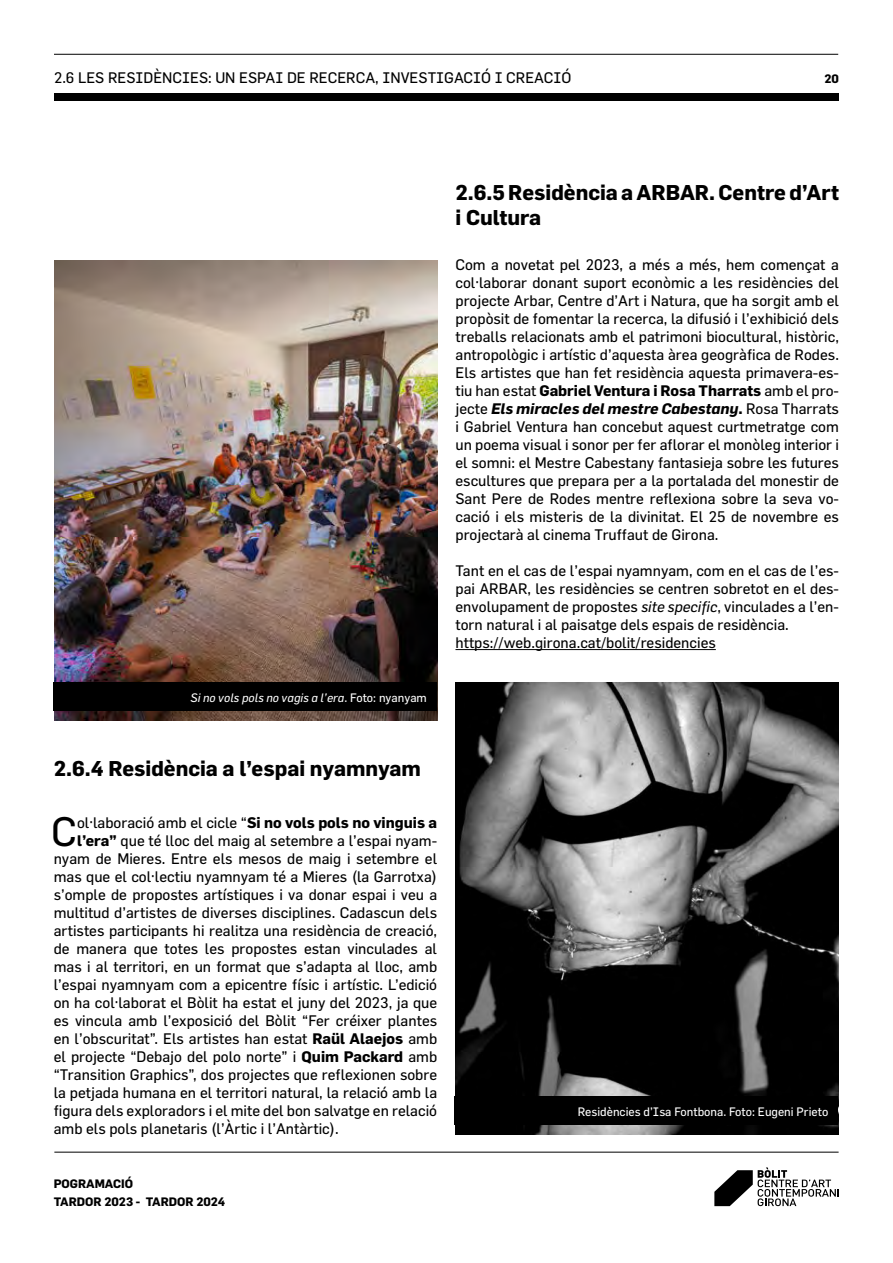
<style>
.page{position:relative;width:893px;height:1263px;background:#fff}
.page>*{position:absolute;margin:0;border:0;box-sizing:border-box;transform-origin:0 0}
.t1{font:40.2px "Flama";color:#000}
.t2{font:700 21px/25.2px "Flama";color:#000}
.t3{font:15px/18px "Flama";color:#000;text-align:justify}
.t4{font:12px "Flama";color:#fff}
.t5{font:italic 12px "Flama";color:#fff}
.t6{font:700 12px/18px "Flama";color:#000}
.s1{font-style:normal}
.s2{font-weight:700}
.s3{font-weight:700;font-style:italic}
.s4{font-style:italic}
</style>
<div class="page">
<hr style="left:54px;top:1152px;width:785px;height:1px;background:#000">
<hr style="left:54px;top:54px;width:784px;height:1px;background:#000">
<svg style="left:714px;top:1167px;width:125px;height:39px"></svg>
<img style="left:54px;top:260px;width:383px;height:460px">
<div style="left:54px;top:683px;width:383px;height:28px;background:#000"></div>
<hr style="left:455px;top:649px;width:261px;height:1px;background:#000">
<img style="left:455px;top:683px;width:383px;height:451px">
<div style="left:54px;top:94px;width:785px;height:7px;background:#000"></div>
<div style="left:455px;top:1096px;width:383px;height:29px;background:#000"></div>
<p class="t3" style="left:54px;top:68px;width:519px">2.6 LES RESIDÈNCIES: UN ESPAI DE RECERCA, INVESTIGACIÓ I CREACIÓ</p>
<p class="t6" style="left:824px;top:69px;width:16px">20</p>
<p class="t5" style="left:190px;top:690px;width:238px">Si no vols pols no vagis a l’era<span class="s1">. Foto: nyanyam</span></p>
<h2 class="t2" style="left:455px;top:178px;width:385px">2.6.5 Residència a ARBAR. Centre d’Art i Cultura</h2>
<p class="t3" style="left:455px;top:255px;width:385px">Com a novetat pel 2023, a més a més, hem començat a col·laborar donant suport econòmic a les residències del projecte Arbar, Centre d’Art i Natura, que ha sorgit amb el propòsit de fomentar la recerca, la difusió i l’exhibició dels treballs relacionats amb el patrimoni biocultural, històric, antropològic i artístic d’aquesta àrea geogràfica de Rodes.<br>Els artistes que han fet residència aquesta primavera-es&shy;tiu han estat <span class="s2">Gabriel Ventura i Rosa Tharrats</span> amb el pro&shy;jecte <span class="s3">Els miracles del mestre Cabestany</span><span class="s2">.</span> Rosa Tharrats i Gabriel Ventura han concebut aquest curtmetratge com un poema visual i sonor per fer aflorar el monòleg interior i el somni: el Mestre Cabestany fantasieja sobre les futures escultures que prepara per a la portalada del monestir de Sant Pere de Rodes mentre reflexiona sobre la seva vo&shy;cació i els misteris de la divinitat. El 25 de novembre es projectarà al cinema Truffaut de Girona.</p>
<p class="t3" style="left:455px;top:561px;width:385px;text-align:left">Tant en el cas de l’espai nyamnyam, com en el cas de l’es&shy;pai ARBAR, les residències se centren sobretot en el des&shy;envolupament de propostes <span class="s4">site specific</span>, vinculades a l’en&shy;torn natural i al paisatge dels espais de residència. https://web.girona.cat/bolit/residencies</p>
<h2 class="t2" style="left:54px;top:754px;width:369px">2.6.4 Residència a l’espai nyamnyam</h2>
<h1 class="t1" style="left:51px;top:807px;width:27px">C</h1>
<p class="t3" style="left:77px;top:813px;width:362px">ol·laboració amb el cicle “<span class="s2">Si no vols pols no vinguis a</span></p>
<p class="t3" style="left:77px;top:831px;width:362px"><span class="s2">l’era”</span> que té lloc del maig al setembre a l’espai nyam-</p>
<p class="t3" style="left:54px;top:849px;width:385px">nyam de Mieres. Entre els mesos de maig i setembre el</p>
<p class="t3" style="left:54px;top:867px;width:385px">mas que el col·lectiu nyamnyam té a Mieres (la Garrotxa)</p>
<p class="t3" style="left:54px;top:885px;width:385px">s’omple de propostes artístiques i va donar espai i veu a</p>
<p class="t3" style="left:54px;top:903px;width:385px">multitud d’artistes de diverses disciplines. Cadascun dels</p>
<p class="t3" style="left:54px;top:921px;width:385px">artistes participants hi realitza una residència de creació,</p>
<p class="t3" style="left:54px;top:939px;width:385px">de manera que totes les propostes estan vinculades al</p>
<p class="t3" style="left:54px;top:957px;width:385px">mas i al territori, en un format que s’adapta al lloc, amb</p>
<p class="t3" style="left:54px;top:975px;width:385px">l’espai nyamnyam com a epicentre físic i artístic. L’edició</p>
<p class="t3" style="left:54px;top:993px;width:385px">on ha col·laborat el Bòlit ha estat el juny del 2023, ja que</p>
<p class="t3" style="left:54px;top:1011px;width:385px">es vincula amb l’exposició del Bòlit “Fer créixer plantes</p>
<p class="t3" style="left:54px;top:1029px;width:385px">en l’obscuritat”. Els artistes han estat <span class="s2">Raül Alaejos</span> amb</p>
<p class="t3" style="left:54px;top:1047px;width:385px">el projecte “Debajo del polo norte” i <span class="s2">Quim Packard</span> amb</p>
<p class="t3" style="left:54px;top:1065px;width:385px">“Transition Graphics”, dos projectes que reflexionen sobre</p>
<p class="t3" style="left:54px;top:1083px;width:385px">la petjada humana en el territori natural, la relació amb la</p>
<p class="t3" style="left:54px;top:1101px;width:385px">figura dels exploradors i el mite del bon salvatge en relació</p>
<p class="t3" style="left:54px;top:1119px;width:287px">amb els pols planetaris (l’Àrtic i l’Antàrtic).</p>
<p class="t6" style="left:54px;top:1174px;width:173px">POGRAMACIÓ<br>TARDOR 2023 - TARDOR 2024</p>
<p class="t4" style="left:578px;top:1104px;width:252px">Residències d’Isa Fontbona. Foto: Eugeni Prieto</p>
</div>
